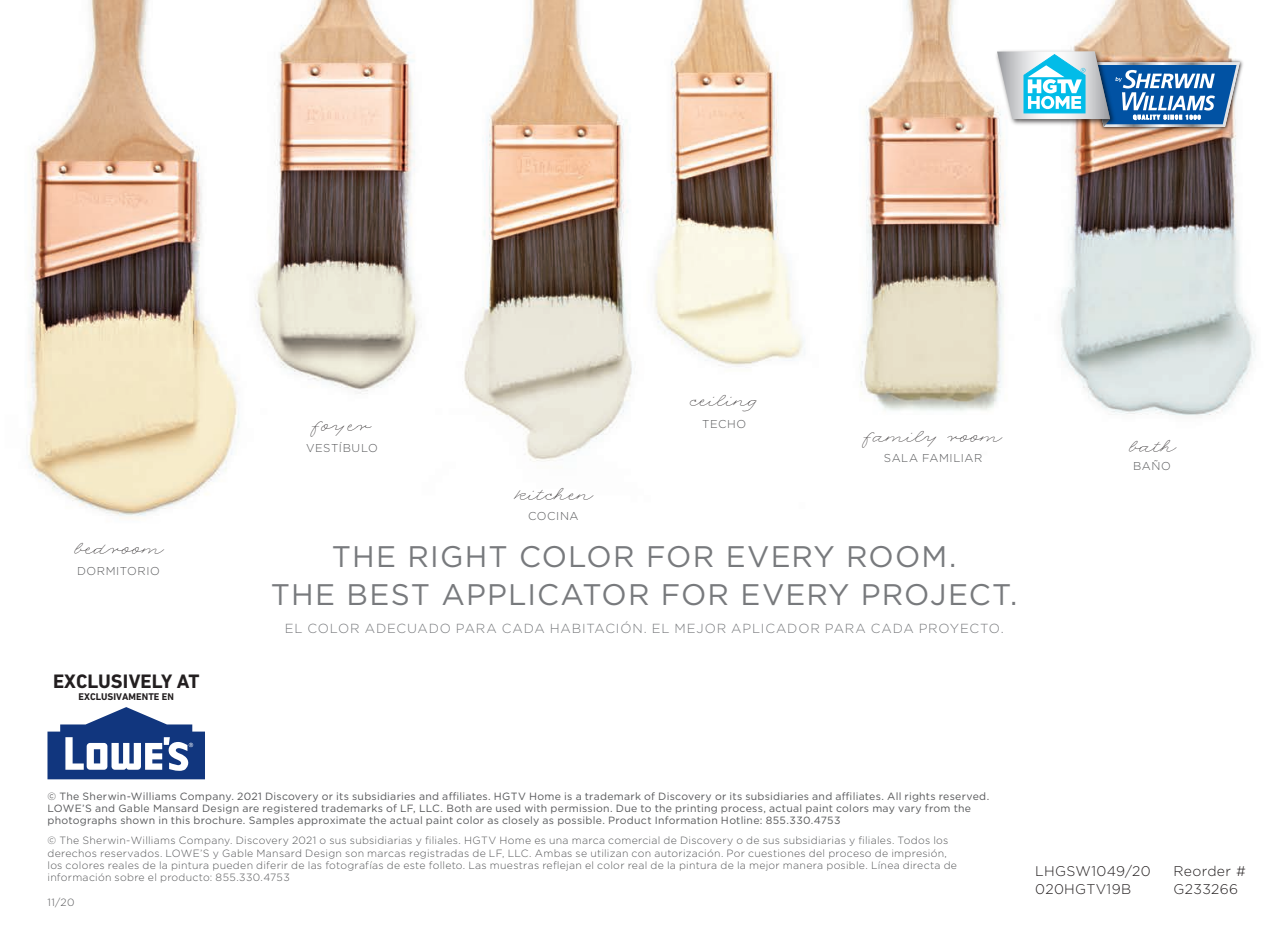
<style>
.page{position:relative;width:1287px;height:945px;background:#fff}
.page>*{position:absolute;margin:0;border:0;box-sizing:border-box;transform-origin:0 0}
.t1{font:29.75px/38.5px "Gotham";letter-spacing:.035em;color:#787a7d;text-align:center}
.t2{font:700 19.78px "DIN Next LT Pro";color:#231f20}
.t3{font:18.2px "Rolling Pen Basic Two";letter-spacing:.005em;color:#231f20}
.t4{font:300 14px "Gotham";letter-spacing:.025em;color:#231f20}
.t5{font:300 13.12px "Gotham";letter-spacing:.065em;color:#787a7d}
.t6{font:300 11.38px "Gotham";letter-spacing:.05em;color:#57585a}
.t7{font:300 10.5px/12.2px "Gotham";letter-spacing:.025em;color:#57585a}
.t8{font:10.5px/12.2px "Gotham";letter-spacing:.025em;color:#57585a}
.t9{font:700 9.97px "DIN Next LT Pro";color:#231f20}
</style>
<div class="page">
<img style="left:28px;top:0;width:1228px;height:519px">
<svg style="left:47px;top:707px;width:158px;height:72px"></svg>
<img style="left:1083px;top:57px;width:161px;height:75px">
<img style="left:992px;top:47px;width:126px;height:81px">
<svg style="left:996px;top:52px;width:243px;height:75px"></svg>
<h3 class="t3" style="left:74px;top:536px;width:89px">bedroom</h3>
<p class="t6" style="left:77px;top:564px;width:84px">DORMITORIO</p>
<h2 class="t2" style="left:53px;top:670px;width:148px">EXCLUSIVELY AT</h2>
<p class="t9" style="left:78px;top:691px;width:97px">EXCLUSIVAMENTE EN</p>
<h3 class="t3" style="left:314px;top:413px;width:58px">foyer</h3>
<p class="t6" style="left:306px;top:441px;width:73px">VESTÍBULO</p>
<h3 class="t3" style="left:515px;top:482px;width:78px">kitchen</h3>
<p class="t6" style="left:528px;top:509px;width:52px">COCINA</p>
<h3 class="t3" style="left:689px;top:388px;width:71px">ceiling</h3>
<p class="t6" style="left:702px;top:416px;width:45px">TECHO</p>
<h3 class="t3" style="left:865px;top:424px;width:137px">family room</h3>
<p class="t6" style="left:883px;top:451px;width:100px">SALA FAMILIAR</p>
<h1 class="t1" style="left:271px;top:537px;width:748px">THE RIGHT COLOR FOR EVERY ROOM.<br>THE BEST APPLICATOR FOR EVERY PROJECT.</h1>
<p class="t5" style="left:285px;top:621px;width:720px">EL COLOR ADECUADO PARA CADA HABITACIÓN. EL MEJOR APLICADOR PARA CADA PROYECTO.</p>
<h3 class="t3" style="left:1128px;top:434px;width:47px">bath</h3>
<p class="t6" style="left:1133px;top:459px;width:39px">BAÑO</p>
<p class="t8" style="left:47px;top:790px;width:943px">© The Sherwin-Williams Company. 2021 Discovery or its subsidiaries and affiliates. HGTV Home is a trademark of Discovery or its subsidiaries and affiliates. All rights reserved.<br>LOWE’S and Gable Mansard Design are registered trademarks of LF, LLC. Both are used with permission. Due to the printing process, actual paint colors may vary from the photographs shown in this brochure. Samples approximate the actual paint color as closely as possible. Product Information Hotline: 855.330.4753</p>
<p class="t7" style="left:47px;top:834px;width:911px">© The Sherwin-Williams Company. Discovery 2021 o sus subsidiarias y filiales. HGTV Home es una marca comercial de Discovery o de sus subsidiarias y filiales. Todos los derechos reservados. LOWE’S y Gable Mansard Design son marcas registradas de LF, LLC. Ambas se utilizan con autorización. Por cuestiones del proceso de impresión, los colores reales de la pintura pueden diferir de las fotografías de este folleto. Las muestras reflejan el color real de la pintura de la mejor manera posible. Línea directa de información sobre el producto: 855.330.4753</p>
<p class="t7" style="left:47px;top:895px;width:29px">11/20</p>
<h3 class="t4" style="left:1035px;top:862px;width:117px">LHGSW1049/20</h3>
<h3 class="t4" style="left:1173px;top:862px;width:74px">Reorder #</h3>
<h3 class="t4" style="left:1035px;top:880px;width:97px">020HGTV19B</h3>
<h3 class="t4" style="left:1173px;top:880px;width:66px">G233266</h3>
</div>
